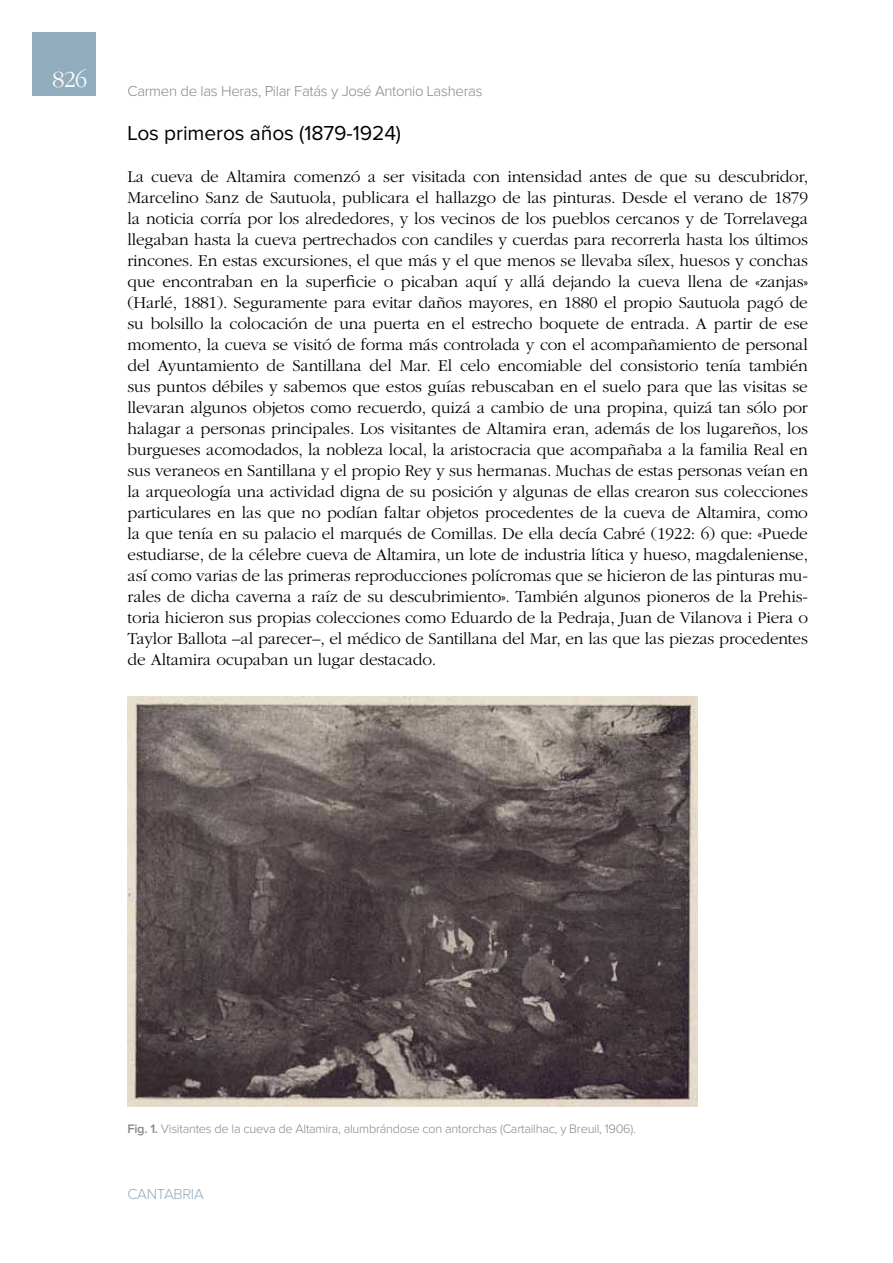
<style>
.page{position:relative;width:893px;height:1263px;background:#fff}
.page>*{position:absolute;margin:0;border:0;box-sizing:border-box;transform-origin:0 0}
.t1{font:300 24px "ITC Garamond Std";color:#fff}
.t2{font:21px "Proxima Nova";letter-spacing:-.005em;color:#000}
.t3{font:300 17.25px/21px "ITC Garamond Std";letter-spacing:-.01em;color:#000;text-align:justify}
.t4{font:300 15px "Proxima Nova";letter-spacing:-.02em;color:#87888a}
.t5{font:300 15px "Proxima Nova";letter-spacing:-.02em;color:#91acbc}
.t6{font:300 12.75px "Proxima Nova";letter-spacing:-.02em;color:#87888a}
.s1{font-weight:600}
</style>
<div class="page">
<div style="left:32px;top:32px;width:64px;height:64px;background:#91acbc"></div>
<img style="left:128px;top:697px;width:570px;height:409px">
<h1 class="t1" style="left:53px;top:67px;width:36px">826</h1>
<p class="t4" style="left:128px;top:84px;width:356px">Carmen de las Heras, Pilar Fatás y José Antonio Lasheras</p>
<p class="t2" style="left:128px;top:124px;width:275px">Los primeros años (1879-1924)</p>
<p class="t3" style="left:128px;top:167px;width:682px">La cueva de Altamira comenzó a ser visitada con intensidad antes de que su descubridor, Marcelino Sanz de Sautuola, publicara el hallazgo de las pinturas. Desde el verano de 1879 la noticia corría por los alrededores, y los vecinos de los pueblos cercanos y de Torrelavega llegaban hasta la cueva pertrechados con candiles y cuerdas para recorrerla hasta los últimos rincones. En estas excursiones, el que más y el que menos se llevaba sílex, huesos y conchas que encontraban en la superficie o picaban aquí y allá dejando la cueva llena de «zanjas» (Harlé, 1881). Seguramente para evitar daños mayores, en 1880 el propio Sautuola pagó de su bolsillo la colocación de una puerta en el estrecho boquete de entrada. A partir de ese momento, la cueva se visitó de forma más controlada y con el acompañamiento de personal del Ayuntamiento de Santillana del Mar. El celo encomiable del consistorio tenía también sus puntos débiles y sabemos que estos guías rebuscaban en el suelo para que las visitas se llevaran algunos objetos como recuerdo, quizá a cambio de una propina, quizá tan sólo por halagar a personas principales. Los visitantes de Altamira eran, además de los lugareños, los burgueses acomodados, la nobleza local, la aristocracia que acompañaba a la familia Real en sus veraneos en Santillana y el propio Rey y sus hermanas. Muchas de estas personas veían en la arqueología una actividad digna de su posición y algunas de ellas crearon sus colecciones particulares en las que no podían faltar objetos procedentes de la cueva de Altamira, como la que tenía en su palacio el marqués de Comillas. De ella decía Cabré (1922: 6) que: «Puede estudiarse, de la célebre cueva de Altamira, un lote de industria lítica y hueso, magdaleniense, así como varias de las primeras reproducciones polícromas que se hicieron de las pinturas mu&shy;rales de dicha caverna a raíz de su descubrimiento». También algunos pioneros de la Prehis&shy;toria hicieron sus propias colecciones como Eduardo de la Pedraja, Juan de Vilanova i Piera o Taylor Ballota –al parecer–, el médico de Santillana del Mar, en las que las piezas procedentes de Altamira ocupaban un lugar destacado.</p>
<p class="t6" style="left:128px;top:1123px;width:510px"><span class="s1">Fig. 1.</span> Visitantes de la cueva de Altamira, alumbrándose con antorchas (Cartailhac, y Breuil, 1906).</p>
<p class="t5" style="left:128px;top:1187px;width:78px">CANTABRIA</p>
</div>
